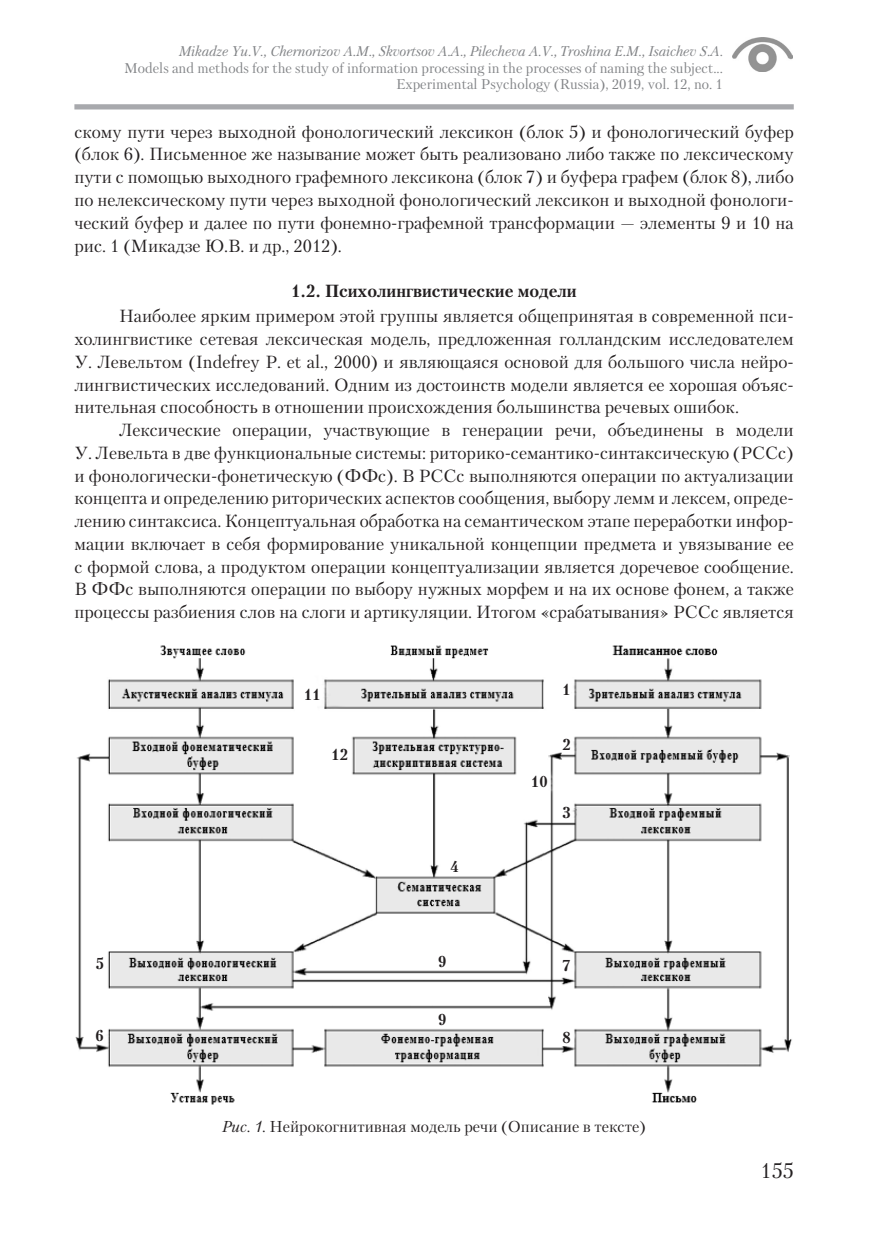
<style>
.page{position:relative;width:893px;height:1241px;background:#fff}
.page>*{position:absolute;margin:0;border:0;box-sizing:border-box;transform-origin:0 0}
.t1{font:21px "Petersburg C";color:#231f20}
.Текстовый_стиль{font:17.5px/22.8px "Petersburg C";color:#231f20;text-align:justify}
.Текстовый_стиль-2{font:700 17.5px "Petersburg C";color:#231f20}
.Текстовый_стиль-3{font:15.75px "Petersburg C";color:#231f20}
.Текстовый_стиль-4{font:700 15.75px "Petersburg C";color:#231f20}
.Подзаголовок{font:14px "Petersburg C";color:#808285}
.Подзаголовок-2{font:italic 14px "Petersburg C";color:#808285}
.s1{font-style:italic}
</style>
<div class="page">
<div style="left:74px;top:104px;width:720px;height:5px;background:#a8a9ad"></div>
<img style="left:76px;top:645px;width:716px;height:460px">
<img style="left:733px;top:37px;width:60px;height:35px">
<div style="left:92px;top:956px;width:12px;height:14px;background:#fff"></div>
<div style="left:92px;top:1028px;width:12px;height:15px;background:#fff"></div>
<div style="left:558px;top:683px;width:13px;height:14px;background:#fff"></div>
<div style="left:558px;top:737px;width:13px;height:14px;background:#fff"></div>
<div style="left:529px;top:774px;width:19px;height:17px;background:#fff"></div>
<div style="left:558px;top:806px;width:13px;height:14px;background:#fff"></div>
<div style="left:330px;top:748px;width:18px;height:14px;background:#fff"></div>
<div style="left:302px;top:687px;width:19px;height:14px;background:#fff"></div>
<div style="left:434px;top:954px;width:12px;height:14px;background:#fff"></div>
<div style="left:434px;top:1012px;width:12px;height:14px;background:#fff"></div>
<div style="left:558px;top:1030px;width:13px;height:15px;background:#fff"></div>
<div style="left:558px;top:958px;width:13px;height:14px;background:#fff"></div>
<div style="left:446px;top:859px;width:13px;height:14px;background:#fff"></div>
<p class="Подзаголовок-2" style="left:179px;top:43px;width:546px">Mikadze Yu.V., Chernorizov A.M., Skvortsov A.A., Pilecheva A.V., Troshina E.M., Isaichev S.A.</p>
<p class="Подзаголовок" style="left:124px;top:59px;width:600px">Models and methods for the study of information processing in the processes of naming the subject...</p>
<p class="Подзаголовок" style="left:396px;top:76px;width:328px">Experimental Psychology (Russia), 2019, vol. 12, no. 1</p>
<p class="Текстовый_стиль" style="left:74px;top:120px;width:721px">скому пути через выходной фонологический лексикон (блок 5) и фонологический буфер (блок 6). Письменное же называние может быть реализовано либо также по лексическому пути с помощью выходного графемного лексикона (блок 7) и буфера графем (блок 8), либо по нелексическому пути через выходной фонологический лексикон и выходной фонологи&shy;ческий буфер и далее по пути фонемно-графемной трансформации — элементы 9 и 10 на рис. 1 (Микадзе Ю.В. и др., 2012).</p>
<p class="Текстовый_стиль-2" style="left:291px;top:281px;width:287px">1.2. Психолингвистические модели</p>
<p class="Текстовый_стиль" style="left:74px;top:304px;width:721px;text-indent:45px">Наиболее ярким примером этой группы является общепринятая в современной пси&shy;холингвистике сетевая лексическая модель, предложенная голландским исследователем У. Левельтом (Indefrey P. et al., 2000) и являющаяся основой для большого числа нейро&shy;лингвистических исследований. Одним из достоинств модели является ее хорошая объяс&shy;нительная способность в отношении происхождения большинства речевых ошибок.</p>
<p class="Текстовый_стиль" style="left:74px;top:418px;width:721px;text-indent:45px">Лексические операции, участвующие в генерации речи, объединены в модели У. Левельта в две функциональные системы: риторико-семантико-синтаксическую (РССс) и фонологически-фонетическую (ФФс). В РССс выполняются операции по актуализации концепта и определению риторических аспектов сообщения, выбору лемм и лексем, опреде&shy;лению синтаксиса. Концептуальная обработка на семантическом этапе переработки инфор&shy;мации включает в себя формирование уникальной концепции предмета и увязывание ее с формой слова, а продуктом операции концептуализации является доречевое сообщение.<br>В ФФс выполняются операции по выбору нужных морфем и на их основе фонем, а также процессы разбиения слов на слоги и артикуляции. Итогом «срабатывания» РССс является</p>
<p class="Текстовый_стиль-4" style="left:96px;top:954px;width:10px">5</p>
<p class="Текстовый_стиль-4" style="left:96px;top:1026px;width:10px">6</p>
<p class="Текстовый_стиль-4" style="left:304px;top:685px;width:18px">11</p>
<p class="Текстовый_стиль-4" style="left:331px;top:745px;width:18px">12</p>
<p class="Текстовый_стиль-4" style="left:451px;top:857px;width:10px">4</p>
<p class="Текстовый_стиль-4" style="left:438px;top:952px;width:10px">9</p>
<p class="Текстовый_стиль-4" style="left:438px;top:1010px;width:10px">9</p>
<p class="Текстовый_стиль-4" style="left:562px;top:680px;width:10px">1</p>
<p class="Текстовый_стиль-4" style="left:531px;top:772px;width:18px">10</p>
<p class="Текстовый_стиль-4" style="left:562px;top:735px;width:10px">2</p>
<p class="Текстовый_стиль-4" style="left:562px;top:803px;width:10px">3</p>
<p class="Текстовый_стиль-4" style="left:562px;top:956px;width:10px">7</p>
<p class="Текстовый_стиль-4" style="left:562px;top:1028px;width:10px">8</p>
<p class="Текстовый_стиль-3" style="left:222px;top:1116px;width:425px"><span class="s1">Рис. 1.</span> Нейрокогнитивная модель речи (Описание в тексте)</p>
<p class="t1" style="left:761px;top:1157px;width:35px">155</p>
</div>
